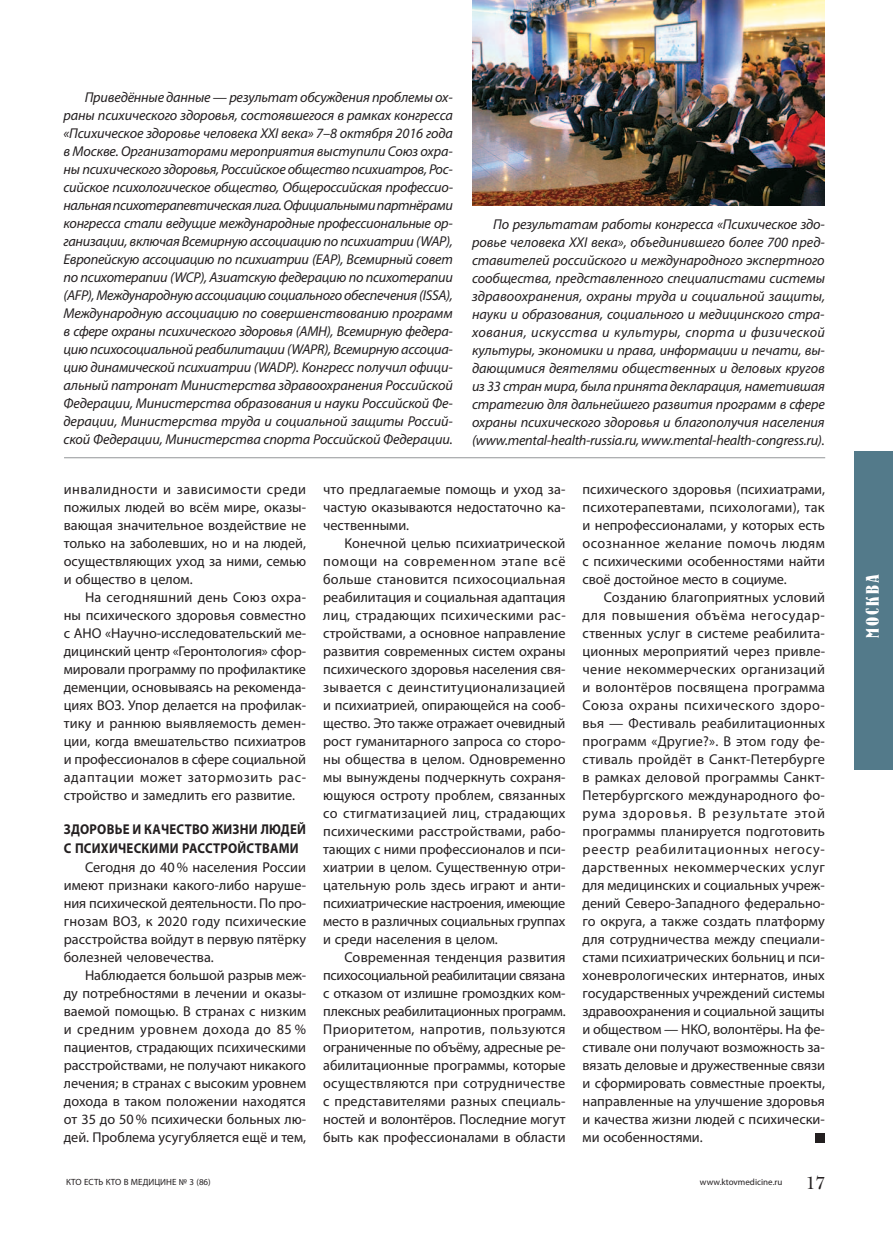
<style>
.page{position:relative;width:893px;height:1234px;background:#fff}
.page>*{position:absolute;margin:0;border:0;box-sizing:border-box;transform-origin:0 0}
.t1{font:18px "Bernhard C";letter-spacing:.12em;color:#fff}
.t2{font:18px "New Baskerville C";color:#231f20}
.t3{font:14.25px/18px "Myriad Pro";color:#231f20;text-align:justify}
.t4{font:italic 14.25px/18px "Myriad Pro";letter-spacing:-.01em;color:#231f20;text-align:justify}
.t5{font:700 14.25px/18px "Myriad Pro";letter-spacing:.02em;color:#231f20;scale:.9 1}
.t6{font:9px "Myriad Pro";color:#231f20}
</style>
<div class="page">
<div style="left:855px;top:451px;width:38px;height:318px;background:#537a8a"></div>
<div style="left:816px;top:1132px;width:9px;height:9px;background:#231f20"></div>
<hr style="left:64px;top:457px;width:761px;height:1px;background:#939598">
<img style="left:472px;top:0;width:353px;height:205px">
<p class="t4" style="left:64px;top:87px;width:391px;text-indent:21px">Приведённые данные — результат обсуждения проблемы ох&shy;раны психического здоровья, состоявшегося в рамках конгресса «Психическое здоровье человека XXI века» 7–8 октября 2016 года в Москве. Организаторами мероприятия выступили Союз охра&shy;ны психического здоровья, Российское общество психиатров, Рос&shy;сийское психологическое общество, Общероссийская профессио&shy;нальная психотерапевтическая лига. Официальными партнёрами конгресса стали ведущие международные профессиональные ор&shy;ганизации, включая Всемирную ассоциацию по психиатрии (WAP), Европейскую ассоциацию по психиатрии (EAP), Всемирный совет по психотерапии (WCP), Азиатскую федерацию по психотерапии (AFP), Международную ассоциацию социального обеспечения (ISSA), Международную ассоциацию по совершенствованию программ в сфере охраны психического здоровья (AMH), Всемирную федера&shy;цию психосоциальной реабилитации (WAPR), Всемирную ассоциа&shy;цию динамической психиатрии (WADP). Конгресс получил офици&shy;альный патронат Министерства здравоохранения Российской Федерации, Министерства образования и науки Российской Фе&shy;дерации, Министерства труда и социальной защиты Россий&shy;ской Федерации, Министерства спорта Российской Федерации.</p>
<p class="t4" style="left:472px;top:214px;width:355px;text-indent:21px">По результатам работы конгресса «Психическое здо&shy;ровье человека XXI века», объединившего более 700 пред&shy;ставителей российского и международного экспертного сообщества, представленного специалистами системы здравоохранения, охраны труда и социальной защиты, науки и образования, социального и медицинского стра&shy;хования, искусства и культуры, спорта и физической культуры, экономики и права, информации и печати, вы&shy;дающимися деятелями общественных и деловых кругов из 33 стран мира, была принята декларация, наметившая стратегию для дальнейшего развития программ в сфере охраны психического здоровья и благополучия населения (www.mental-health-russia.ru, www.mental-health-congress.ru).</p>
<p class="t3" style="left:64px;top:479px;width:244px">инвалидности и зависимости среди пожилых людей во всём мире, оказы&shy;вающая значительное воздействие не только на заболевших, но и на людей, осуществляющих уход за ними, семью и общество в целом.</p>
<p class="t3" style="left:64px;top:587px;width:244px;text-indent:21px">На сегодняшний день Союз охра&shy;ны психического здоровья совместно с АНО «Научно-исследовательский ме&shy;дицинский центр «Геронтология» сфор&shy;мировали программу по профилактике деменции, основываясь на рекоменда&shy;циях ВОЗ. Упор делается на профилак&shy;тику и раннюю выявляемость демен&shy;ции, когда вмешательство психиатров и профессионалов в сфере социальной адаптации может затормозить рас&shy;стройство и замедлить его развитие.</p>
<p class="t5" style="left:64px;top:820px;width:270px">Здоровье и кач ество жизн и людей с психическими расстройствам и</p>
<p class="t3" style="left:64px;top:857px;width:244px;text-indent:21px">Сегодня до 40% населения России имеют признаки какого-либо наруше&shy;ния психической деятельности. По про&shy;гнозам ВОЗ, к 2020 году психические расстройства войдут в первую пятёрку болезней человечества.</p>
<p class="t3" style="left:64px;top:965px;width:244px;text-indent:21px">Наблюдается большой разрыв меж&shy;ду потребностями в лечении и оказы&shy;ваемой помощью. В странах с низким и средним уровнем дохода до 85 % пациентов, страдающих психическими расстройствами, не получают никакого лечения; в странах с высоким уровнем дохода в таком положении находятся от 35 до 50% психически больных лю&shy;дей. Проблема усугубляется ещё и тем,</p>
<p class="t3" style="left:323px;top:479px;width:244px">что предлагаемые помощь и уход за&shy;частую оказываются недостаточно ка&shy;чественными.</p>
<p class="t3" style="left:323px;top:533px;width:244px;text-indent:21px">Конечной целью психиатрической помощи на современном этапе всё больше становится психосоциальная реабилитация и социальная адаптация лиц, страдающих психическими рас&shy;стройствами, а основное направление развития современных систем охраны психического здоровья населения свя&shy;зывается с деинституционализацией и психиатрией, опирающейся на сооб&shy;щество. Это также отражает очевидный рост гуманитарного запроса со сторо&shy;ны общества в целом. Одновременно мы вынуждены подчеркнуть сохраня&shy;ющуюся остроту проблем, связанных со стигматизацией лиц, страдающих психическими расстройствами, рабо&shy;тающих с ними профессионалов и пси&shy;хиатрии в целом. Существенную отри&shy;цательную роль здесь играют и анти&shy;психиатрические настроения, имеющие место в различных социальных группах и среди населения в целом.</p>
<p class="t3" style="left:323px;top:947px;width:244px;text-indent:21px">Современная тенденция развития психосоциальной реабилитации связана с отказом от излишне громоздких ком&shy;плексных реабилитационных программ.<br>Приоритетом, напротив, пользуются ограниченные по объёму, адресные ре&shy;абилитационные программы, которые осуществляются при сотрудничестве с представителями разных специаль&shy;ностей и волонтёров. Последние могут быть как профессионалами в области</p>
<p class="t3" style="left:583px;top:479px;width:244px">психического здоровья (психиатрами, психотерапевтами, психологами), так и непрофессионалами, у которых есть осознанное желание помочь людям с психическими особенностями найти своё достойное место в социуме.</p>
<p class="t3" style="left:583px;top:587px;width:244px;text-indent:21px">Созданию благоприятных условий для повышения объёма негосудар&shy;ственных услуг в системе реабилита&shy;ционных мероприятий через привле&shy;чение некоммерческих организаций и волонтёров посвящена программа Союза охраны психического здоро&shy;вья — Фестиваль реабилитационных программ «Другие?». В этом году фе&shy;стиваль пройдёт в Санкт-Петербурге в рамках деловой программы Санкт-Петербургского международного фо&shy;рума здоровья. В результате этой программы планируется подготовить реестр реабилитационных негосу&shy;дарственных некоммерческих услуг для медицинских и социальных учреж&shy;дений Северо-Западного федерально&shy;го округа, а также создать платформу для сотрудничества между специали&shy;стами психиатрических больниц и пси&shy;хоневрологических интернатов, иных государственных учреждений системы здравоохранения и социальной защиты и обществом — НКО, волонтёры. На фе&shy;стивале они получают возможность за&shy;вязать деловые и дружественные связи и сформировать совместные проекты, направленные на улучшение здоровья и качества жизни людей с психически&shy;ми особенностями.</p>
<p class="t6" style="left:66px;top:1176px;width:146px">КТО ЕСТЬ КТО В МЕДИЦИНЕ № 3 (86)</p>
<p class="t6" style="left:700px;top:1176px;width:84px">www.ktovmedicine.ru</p>
<p class="t2" style="left:806px;top:1172px;width:21px">17</p>
<p class="t1" style="left:863px;top:638px;width:65px;rotate:-90deg">МОСКВА</p>
</div>
